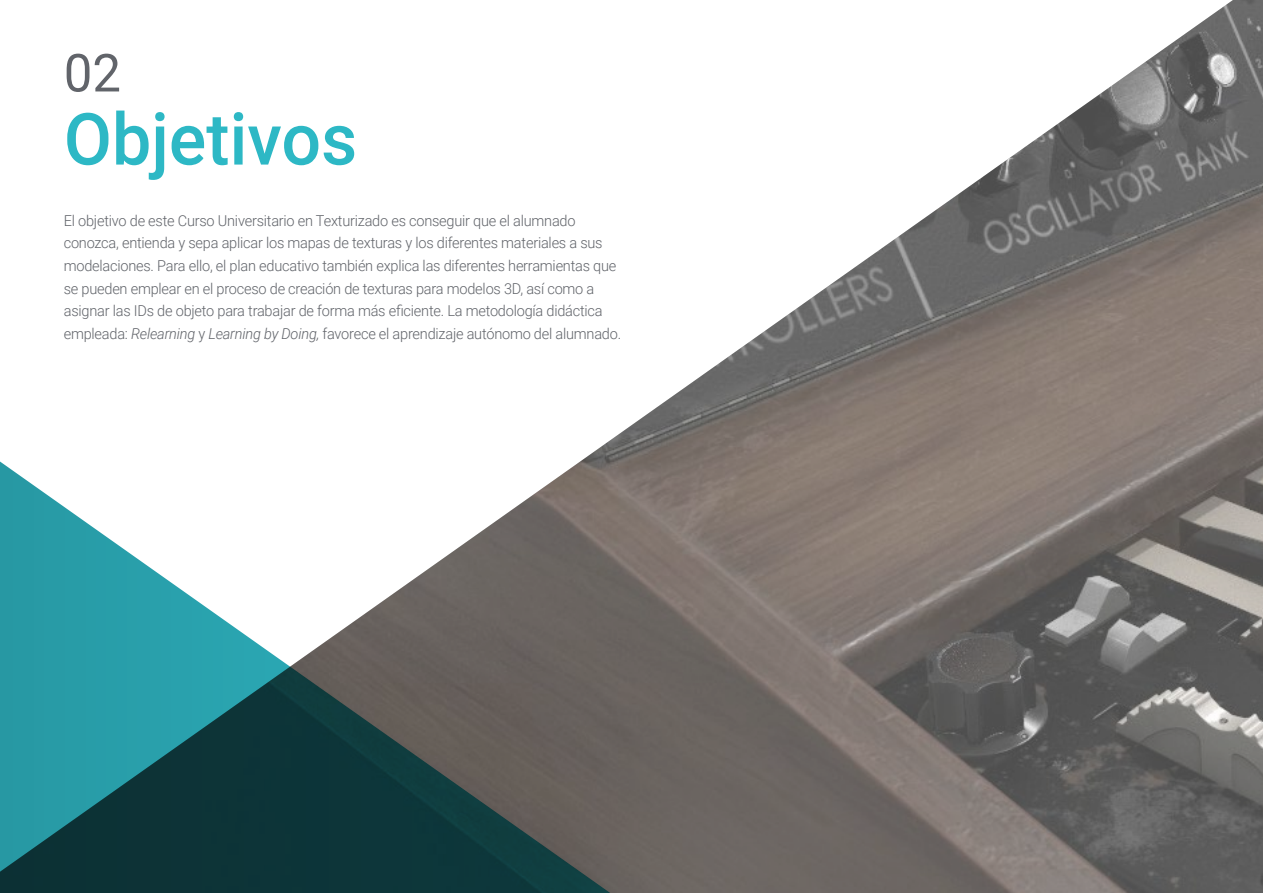
<style>
.page{position:relative;width:1263px;height:893px;background:#fff}
.page>*{position:absolute;margin:0;border:0;box-sizing:border-box;transform-origin:0 0}
.t1{font:500 72px "Roboto";color:#2db8c5}
.t2{font:52.5px "Roboto";color:#61646a}
.t3{font:300 15px/22.5px "Roboto";letter-spacing:-.015em;color:#61646a}
.s1{font-style:italic}
</style>
<div class="page">
<img style="left:602px;top:0;width:661px;height:893px">
<svg style="left:0;top:446px;width:640px;height:447px"></svg>
<h2 class="t2" style="left:64px;top:36px;width:59px">02</h2>
<h1 class="t1" style="left:64px;top:89px;width:295px">Objetivos</h1>
<p class="t3" style="left:64px;top:209px;width:559px">El objetivo de este Curso Universitario en Texturizado es conseguir que el alumnado conozca, entienda y sepa aplicar los mapas de texturas y los diferentes materiales a sus modelaciones. Para ello, el plan educativo también explica las diferentes herramientas que se pueden emplear en el proceso de creación de texturas para modelos 3D, así como a asignar las IDs de objeto para trabajar de forma más eficiente. La metodología didáctica empleada: <span class="s1">Relearning</span> y <span class="s1">Learning by Doing,</span> favorece el aprendizaje autónomo del alumnado.</p>
</div>
